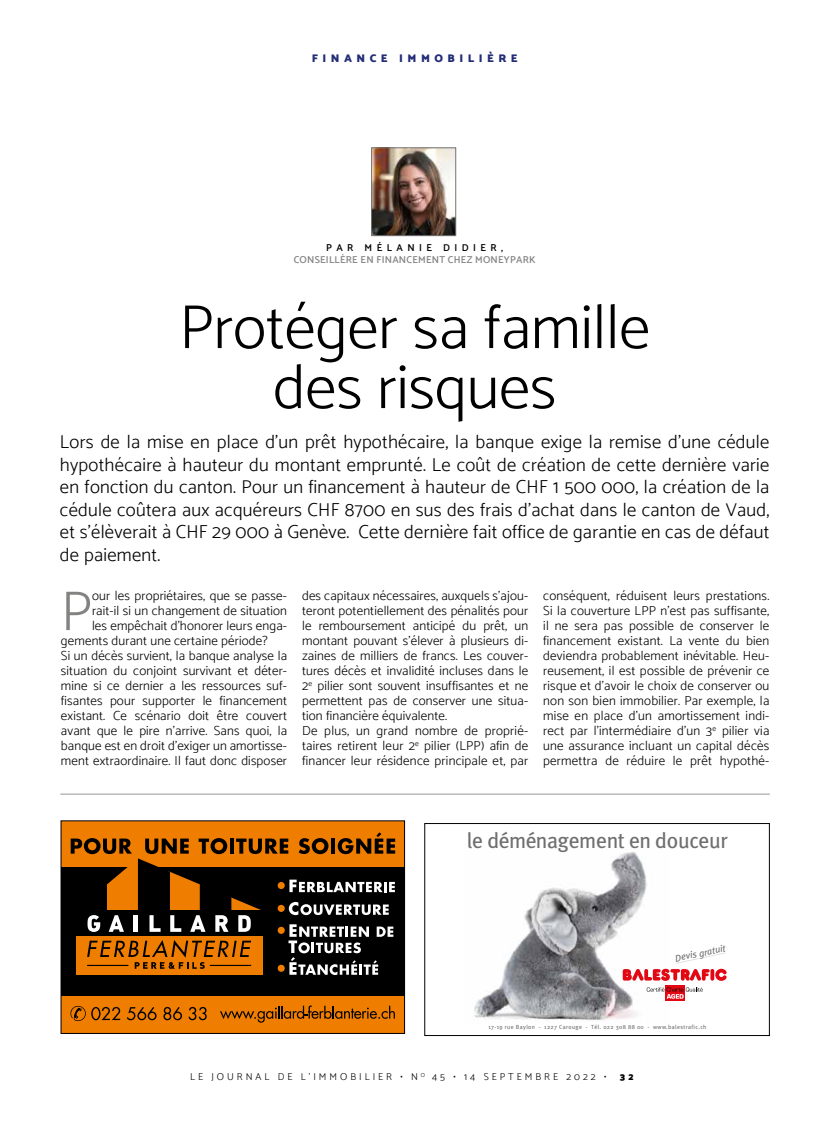
<style>
.page{position:relative;width:830px;height:1134px;background:#fff}
.page>*{position:absolute;margin:0;border:0;box-sizing:border-box;transform-origin:0 0}
.t1{font:300 62.5px/60px "Catamaran";color:#000;text-align:center}
.t2{font:300 56.38px "Catamaran";color:#838382}
.t3{font:21.75px "Meta Plus";letter-spacing:-.02em;color:#706f6f}
.t4{font:300 18.75px/22.5px "Catamaran";letter-spacing:.015em;color:#000;text-align:justify}
.t5{font:300 13.12px/15px "Catamaran";letter-spacing:.01em;color:#000}
.t6{font:900 11.25px "Catamaran";letter-spacing:.4em;color:#232c77}
.t7{font:300 10px "Catamaran";letter-spacing:.3em;color:#000}
.t8{font:600 10px "Catamaran";letter-spacing:.02em;color:#878787}
.t9{font:600 10px "Catamaran";letter-spacing:.445em;color:#000}
.t10{font:900 10px "Catamaran";color:#000}
.t11{font:italic 9.62px "Meta Plus";color:#706f6f}
.t12{font:5.88px "Meta Plus";letter-spacing:.06em;color:#706f6f}
</style>
<div class="page">
<hr style="left:60px;top:794px;width:709px;height:1px;background:#979696">
<div style="left:61px;top:821px;width:343px;height:212px;background:#000"></div>
<div style="left:61px;top:821px;width:343px;height:46px;background:#ef7d00"></div>
<div style="left:61px;top:996px;width:343px;height:37px;background:#ef7d00"></div>
<svg style="left:127px;top:1007px;width:29px;height:13px"></svg>
<svg style="left:163px;top:1007px;width:19px;height:13px"></svg>
<svg style="left:188px;top:1007px;width:18px;height:13px"></svg>
<svg style="left:220px;top:1005px;width:175px;height:18px"></svg>
<svg style="left:70px;top:1006px;width:50px;height:15px"></svg>
<svg style="left:71px;top:832px;width:324px;height:143px"></svg>
<div style="left:61px;top:820px;width:343px;height:214px;border:1px solid #000"></div>
<svg style="left:474px;top:852px;width:253px;height:168px"></svg>
<div style="left:424px;top:823px;width:345px;height:213px;border:1px solid #000"></div>
<img style="left:373px;top:149px;width:81px;height:85px">
<div style="left:371px;top:147px;width:85px;height:89px;border:1px solid #747373"></div>
<p class="t6" style="left:311px;top:51px;width:207px">FINANCE IMMOBILIÈRE</p>
<p class="t9" style="left:326px;top:242px;width:178px">PAR MÉLANIE DIDIER,</p>
<p class="t8" style="left:293px;top:254px;width:243px">CONSEILLÈRE EN FINANCEMENT CHEZ MONEYPARK</p>
<h1 class="t1" style="left:179px;top:296px;width:472px">Protéger sa famille des risques</h1>
<p class="t4" style="left:60px;top:431px;width:710px">Lors de la mise en place d’un prêt hypothécaire, la banque exige la remise d’une cédule hypothécaire à hauteur du montant emprunté. Le coût de création de cette dernière varie en fonction du canton. Pour un financement à hauteur de CHF 1 500 000, la création de la cédule coûtera aux acquéreurs CHF 8700 en sus des frais d’achat dans le canton de Vaud, et s’élèverait à CHF 29 000 à Genève. Cette dernière fait office de garantie en cas de défaut de paiement.</p>
<h2 class="t2" style="left:61px;top:578px;width:33px">P</h2>
<p class="t5" style="left:92px;top:588px;width:196px">our les propriétaires, que se passe-</p>
<p class="t5" style="left:92px;top:603px;width:196px">rait-il si un changement de situation</p>
<p class="t5" style="left:92px;top:618px;width:196px">les empêchait d’honorer leurs enga-</p>
<p class="t5" style="left:61px;top:633px;width:208px">gements durant une certaine période?</p>
<p class="t5" style="left:61px;top:648px;width:227px">Si un décès survient, la banque analyse la</p>
<p class="t5" style="left:61px;top:663px;width:227px">situation du conjoint survivant et déter-</p>
<p class="t5" style="left:61px;top:678px;width:227px">mine si ce dernier a les ressources suf-</p>
<p class="t5" style="left:61px;top:693px;width:227px">fisantes pour supporter le financement</p>
<p class="t5" style="left:61px;top:708px;width:227px">existant. Ce scénario doit être couvert</p>
<p class="t5" style="left:61px;top:723px;width:227px">avant que le pire n’arrive. Sans quoi, la</p>
<p class="t5" style="left:61px;top:738px;width:227px">banque est en droit d’exiger un amortisse-</p>
<p class="t5" style="left:61px;top:753px;width:227px">ment extraordinaire. Il faut donc disposer</p>
<p class="t5" style="left:302px;top:588px;width:227px">des capitaux nécessaires, auxquels s’ajou&shy;teront potentiellement des pénalités pour le remboursement anticipé du prêt, un montant pouvant s’élever à plusieurs di&shy;zaines de milliers de francs. Les couver&shy;tures décès et invalidité incluses dans le 2<sup>e</sup> pilier sont souvent insuffisantes et ne permettent pas de conserver une situa&shy;tion financière équivalente.<br>De plus, un grand nombre de proprié&shy;taires retirent leur 2<sup>e</sup> pilier (LPP) afin de financer leur résidence principale et, par</p>
<p class="t5" style="left:543px;top:588px;width:227px;text-align:justify">conséquent, réduisent leurs prestations.<br>Si la couverture LPP n’est pas suffisante, il ne sera pas possible de conserver le financement existant. La vente du bien deviendra probablement inévitable. Heu&shy;reusement, il est possible de prévenir ce risque et d’avoir le choix de conserver ou non son bien immobilier. Par exemple, la mise en place d’un amortissement indi&shy;rect par l’intermédiaire d’un 3<sup>e</sup> pilier via une assurance incluant un capital décès permettra de réduire le prêt hypothé-</p>
<h3 class="t3" style="left:466px;top:827px;width:262px">le déménagement en douceur</h3>
<p class="t11" style="left:673px;top:953px;width:53px;rotate:-12deg">Devis gratuit</p>
<p class="t12" style="left:488px;top:1024px;width:219px">17-19 rue Baylon - 1227 Carouge - Tél. 022 308 88 00 - www.balestrafic.ch</p>
<p class="t7" style="left:190px;top:1071px;width:417px">LE JOURNAL DE L’IMMOBILIER • N <sup>O</sup> 45 • 14 SEPTEMBRE 2022 •</p>
<p class="t10" style="left:619px;top:1071px;width:15px">3 2</p>
</div>
